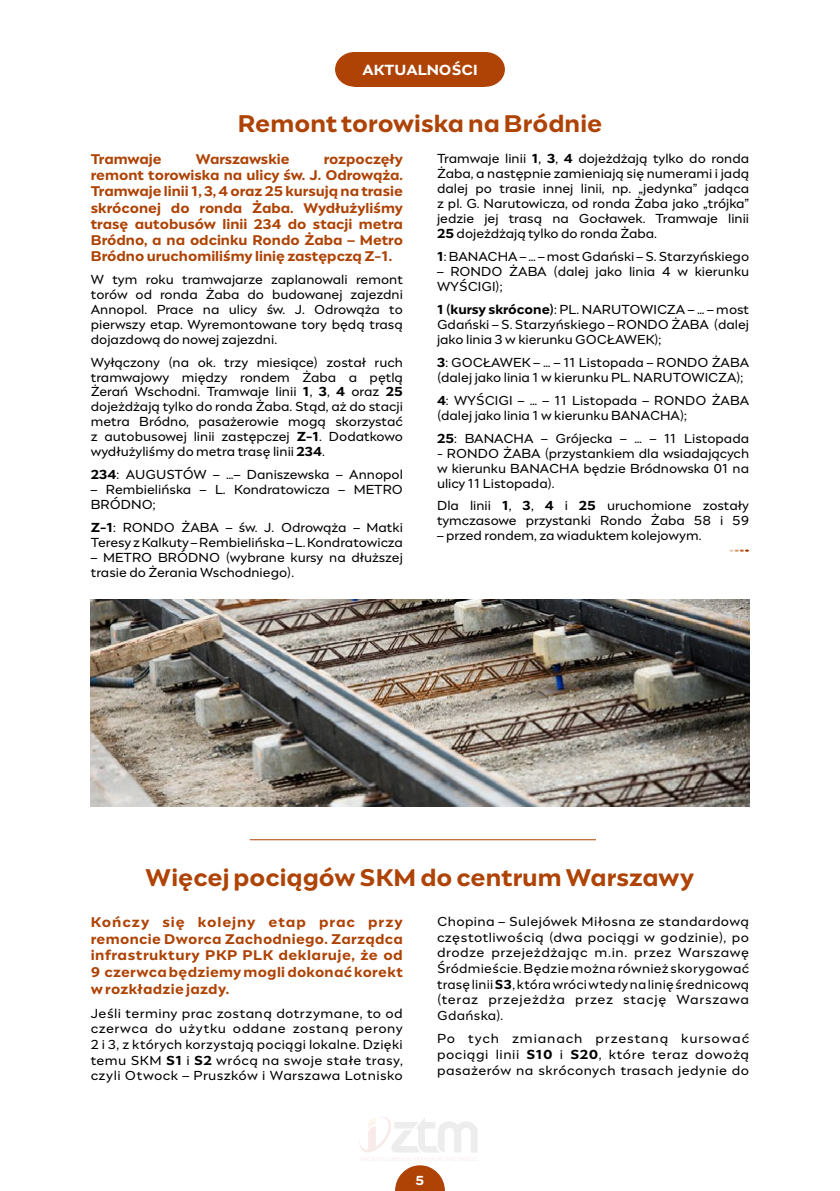
<style>
.page{position:relative;width:840px;height:1191px;background:#fff}
.page>*{position:absolute;margin:0;border:0;box-sizing:border-box;transform-origin:0 0}
.t1{font:700 24px "Engram Warsaw";color:#ae4305}
.t2{font:700 14.6px "Engram Warsaw";color:#fff}
.t3{font:700 14px/16px "Engram Warsaw";color:#ae4305;text-align:justify}
.t4{font:13px/15px "Engram Warsaw";color:#000;text-align:justify}
.t5{font:700 13px "Engram Warsaw";color:#fff}
.s1{font-weight:700}
</style>
<div class="page">
<svg style="left:359px;top:1117px;width:118px;height:35px"></svg>
<div style="left:335px;top:52px;width:39px;height:35px;background:#ae4305;border-radius:50%"></div>
<div style="left:465px;top:52px;width:39px;height:35px;background:#ae4305;border-radius:50%"></div>
<div style="left:354px;top:52px;width:131px;height:35px;background:#ae4305"></div>
<svg style="left:395px;top:1165px;width:49px;height:26px"></svg>
<hr style="left:249px;top:839px;width:346px;height:1px;background:#ae4305">
<img style="left:91px;top:600px;width:657px;height:206px">
<svg style="left:729px;top:549px;width:19px;height:3px"></svg>
<p class="t2" style="left:362px;top:60px;width:116px">AKTUALNOŚCI</p>
<h1 class="t1" style="left:238px;top:108px;width:366px">Remont torowiska na Bródnie</h1>
<p class="t3" style="left:91px;top:151px;width:72px">Tramwaje</p>
<p class="t3" style="left:196px;top:151px;width:95px">Warszawskie</p>
<p class="t3" style="left:91px;top:151px;width:313px;text-indent:233px">rozpoczęły remont torowiska na ulicy św. J. Odrowąża.<br>Tramwaje linii 1, 3, 4 oraz 25 kursują na trasie skróconej do ronda Żaba. Wydłużyliśmy trasę autobusów linii 234 do stacji metra Bródno, a na odcinku Rondo Żaba – Metro Bródno uruchomiliśmy linię zastępczą Z-1.</p>
<p class="t4" style="left:91px;top:271px;width:313px">W tym roku tramwajarze zaplanowali remont torów od ronda Żaba do budowanej zajezdni Annopol. Prace na ulicy św. J. Odrowąża to pierwszy etap. Wyremontowane tory będą trasą dojazdową do nowej zajezdni.</p>
<p class="t4" style="left:91px;top:354px;width:313px">Wyłączony (na ok. trzy miesiące) został ruch tramwajowy między rondem Żaba a pętlą Żerań Wschodni. Tramwaje linii <span class="s1">1</span>, <span class="s1">3</span>, <span class="s1">4</span> oraz <span class="s1">25 </span>dojeżdżają tylko do ronda Żaba. Stąd, aż do stacji metra Bródno, pasażerowie mogą skorzystać z autobusowej linii zastępczej <span class="s1">Z-1</span>. Dodatkowo wydłużyliśmy do metra trasę linii <span class="s1">234</span>.</p>
<p class="t4" style="left:91px;top:467px;width:313px"><span class="s1">234</span>: AUGUSTÓW – …– Daniszewska – Annopol</p>
<p class="t4" style="left:91px;top:482px;width:313px">– Rembielińska – L. Kondratowicza – METRO<br>BRÓDNO;</p>
<p class="t4" style="left:91px;top:520px;width:313px"><span class="s1">Z-1</span>: RONDO ŻABA – św. J. Odrowąża – Matki<br>Teresy z Kalkuty – Rembielińska – L. Kondratowicza</p>
<p class="t4" style="left:91px;top:550px;width:313px">– METRO BRÓDNO (wybrane kursy na dłuższej trasie do Żerania Wschodniego).</p>
<p class="t4" style="left:437px;top:151px;width:313px">Tramwaje linii <span class="s1">1</span>, <span class="s1">3</span>, <span class="s1">4</span> dojeżdżają tylko do ronda Żaba, a następnie zamieniają się numerami i jadą dalej po trasie innej linii, np. „jedynka” jadąca z pl. G. Narutowicza, od ronda Żaba jako „trójka” jedzie jej trasą na Gocławek. Tramwaje linii <span class="s1">25</span> dojeżdżają tylko do ronda Żaba.</p>
<p class="t4" style="left:437px;top:249px;width:313px"><span class="s1">1</span>: BANACHA – … – most Gdański – S. Starzyńskiego</p>
<p class="t4" style="left:437px;top:264px;width:313px">– RONDO ŻABA (dalej jako linia 4 w kierunku<br>WYŚCIGI);</p>
<p class="t4" style="left:437px;top:302px;width:313px"><span class="s1">1 (kursy skrócone)</span>: PL. NARUTOWICZA – … – most Gdański – S. Starzyńskiego – RONDO ŻABA (dalej jako linia 3 w kierunku GOCŁAWEK);</p>
<p class="t4" style="left:437px;top:354px;width:313px"><span class="s1">3</span>: GOCŁAWEK – … – 11 Listopada – RONDO ŻABA (dalej jako linia 1 w kierunku PL. NARUTOWICZA);</p>
<p class="t4" style="left:437px;top:392px;width:313px"><span class="s1">4</span>: WYŚCIGI – … – 11 Listopada – RONDO ŻABA (dalej jako linia 1 w kierunku BANACHA);</p>
<p class="t4" style="left:437px;top:430px;width:313px"><span class="s1">25</span>: BANACHA – Grójecka – … – 11 Listopada</p>
<p class="t4" style="left:437px;top:445px;width:313px">- RONDO ŻABA (przystankiem dla wsiadających w kierunku BANACHA będzie Bródnowska 01 na ulicy 11 Listopada).</p>
<p class="t4" style="left:437px;top:498px;width:313px">Dla linii <span class="s1">1</span>, <span class="s1">3</span>, <span class="s1">4</span> i <span class="s1">25</span> uruchomione zostały tymczasowe przystanki Rondo Żaba 58 i 59</p>
<p class="t4" style="left:437px;top:528px;width:266px">– przed rondem, za wiaduktem kolejowym.</p>
<h1 class="t1" style="left:145px;top:861px;width:549px">Więcej pociągów SKM do centrum Warszawy</h1>
<p class="t3" style="left:91px;top:913px;width:313px;line-height:16.8px">Kończy się kolejny etap prac przy remoncie Dworca Zachodniego. Zarządca infrastruktury PKP PLK deklaruje, że od 9 czerwca będziemy mogli dokonać korekt w rozkładzie jazdy.</p>
<p class="t4" style="left:91px;top:1005px;width:313px;line-height:15.6px">Jeśli terminy prac zostaną dotrzymane, to od czerwca do użytku oddane zostaną perony 2 i 3, z których korzystają pociągi lokalne. Dzięki temu SKM <span class="s1">S1</span> i <span class="s1">S2</span> wrócą na swoje stałe trasy, czyli Otwock – Pruszków i Warszawa Lotnisko</p>
<p class="t4" style="left:437px;top:913px;width:313px;line-height:15.6px">Chopina – Sulejówek Miłosna ze standardową częstotliwością (dwa pociągi w godzinie), po drodze przejeżdżając m.in. przez Warszawę Śródmieście. Będzie można również skorygować trasę linii <span class="s1">S3</span>, która wróci wtedy na linię średnicową (teraz przejeżdża przez stację Warszawa Gdańska).</p>
<p class="t4" style="left:437px;top:1030px;width:313px;line-height:15.6px">Po tych zmianach przestaną kursować pociągi linii <span class="s1">S10</span> i <span class="s1">S20</span>, które teraz dowożą pasażerów na skróconych trasach jedynie do</p>
<p class="t5" style="left:415px;top:1172px;width:10px">5</p>
</div>
